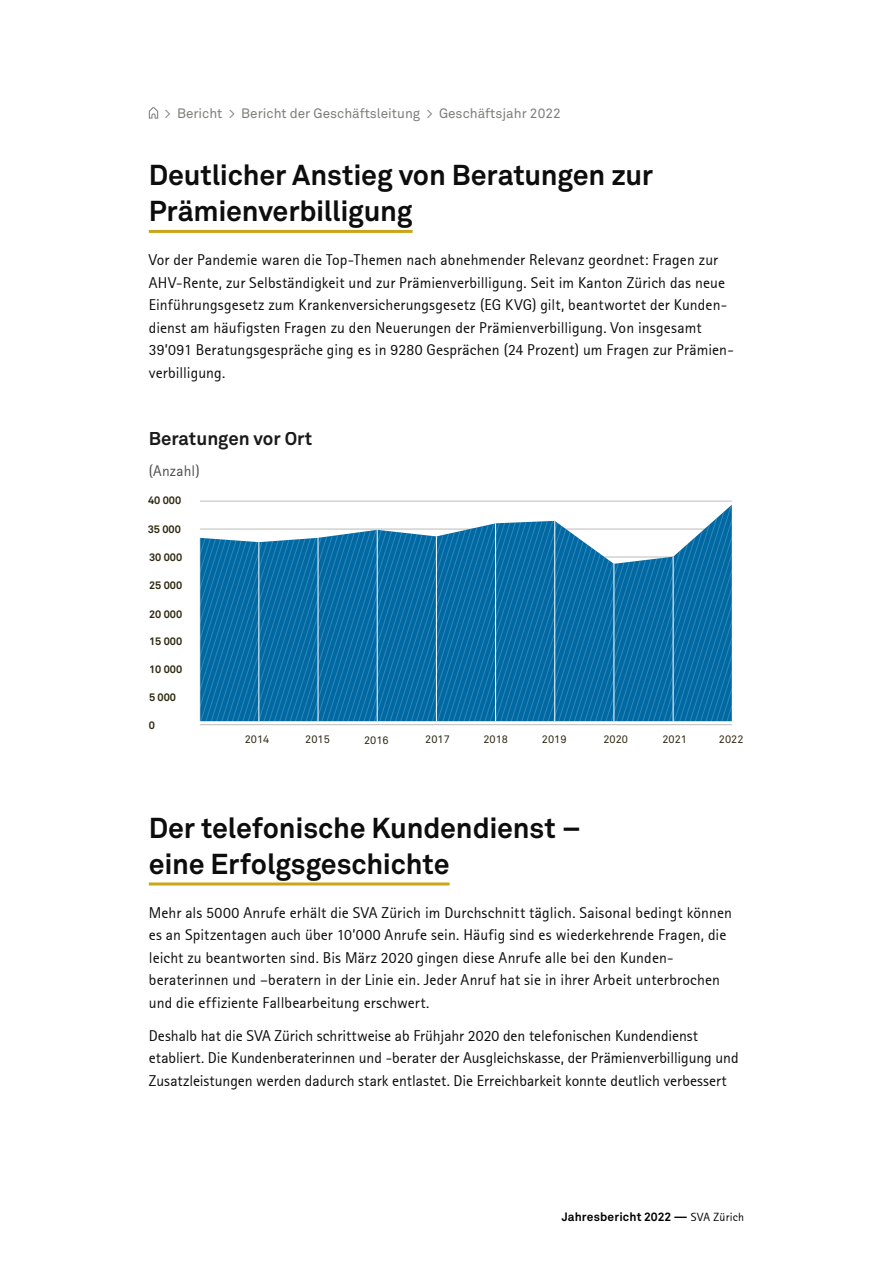
<style>
.page{position:relative;width:893px;height:1263px;background:#fff}
.page>*{position:absolute;margin:0;border:0;box-sizing:border-box;transform-origin:0 0}
.t1{font:700 28.5px/36px "Akkurat Pro";letter-spacing:-.005em;color:#0d0d0d}
.t2{font:700 18.6px "Akkurat Pro";color:#1a1a1a}
.t3{font:15.75px/22.5px "SVA Rotis";letter-spacing:-.005em;color:#0d0d0d}
.t4{font:15.45px "SVA Rotis";color:#4d4d4d}
.t5{font:13.5px "Akkurat Pro";color:#7f7d7a}
.t6{font:700 12px "Akkurat Pro";letter-spacing:.015em;color:#000}
.t7{font:700 10.8px "Akkurat Pro";color:#2f2912}
.t8{font:10.8px "Akkurat Pro";color:#2f2912}
.s1{font-family:"SVA Rotis";font-weight:400}
</style>
<div class="page">
<hr style="left:149px;top:230px;width:264px;height:3px;background:#caa518">
<hr style="left:149px;top:882px;width:301px;height:3px;background:#caa518">
<svg style="left:149px;top:107px;width:9px;height:12px"></svg>
<hr style="left:200px;top:501px;width:532px;height:1px;background:#bcbcba">
<hr style="left:200px;top:724px;width:532px;height:1px;background:#bcbcba">
<svg style="left:201px;top:505px;width:531px;height:216px;background:#2e84b3"></svg>
<hr style="left:259px;top:505px;width:1px;height:216px;background:#fff">
<hr style="left:318px;top:505px;width:1px;height:216px;background:#fff">
<hr style="left:377px;top:505px;width:1px;height:216px;background:#fff">
<hr style="left:436px;top:505px;width:1px;height:216px;background:#fff">
<hr style="left:495px;top:505px;width:1px;height:216px;background:#fff">
<hr style="left:554px;top:505px;width:1px;height:216px;background:#fff">
<hr style="left:614px;top:505px;width:1px;height:216px;background:#fff">
<hr style="left:673px;top:505px;width:1px;height:216px;background:#fff">
<p class="t5" style="left:164px;top:105px;width:398px">&gt; Bericht &gt; Bericht der Geschäftsleitung &gt; Geschäftsjahr 2022</p>
<h1 class="t1" style="left:149px;top:157px;width:506px">Deutlicher Anstieg von Beratungen zur<br>Prämienverbilligung</h1>
<p class="t3" style="left:149px;top:248px;width:587px">Vor der Pandemie waren die Top-Themen nach abnehmender Relevanz geordnet: Fragen zur AHV-Rente, zur Selbständigkeit und zur Prämienverbilligung. Seit im Kanton Zürich das neue Einführungsgesetz zum Krankenversicherungsgesetz (EG KVG) gilt, beantwortet der Kunden&shy;dienst am häufigsten Fragen zu den Neuerungen der Prämienverbilligung. Von insgesamt 39’091 Beratungsgespräche ging es in 9280 Gesprächen (24 Prozent) um Fragen zur Prämien&shy;verbilligung.</p>
<p class="t2" style="left:149px;top:427px;width:165px">Beratungen vor Ort</p>
<p class="t4" style="left:149px;top:462px;width:53px">(Anzahl)</p>
<p class="t7" style="left:148px;top:494px;width:35px">40 000</p>
<p class="t7" style="left:148px;top:522px;width:35px">35 000</p>
<p class="t7" style="left:149px;top:550px;width:35px">30 000</p>
<p class="t7" style="left:149px;top:578px;width:35px">25 000</p>
<p class="t7" style="left:149px;top:607px;width:35px">20 000</p>
<p class="t7" style="left:149px;top:634px;width:35px">15 000</p>
<p class="t7" style="left:149px;top:662px;width:35px">10 000</p>
<p class="t7" style="left:149px;top:690px;width:28px">5 000</p>
<p class="t7" style="left:149px;top:719px;width:8px">0</p>
<p class="t8" style="left:245px;top:733px;width:26px">2014</p>
<p class="t8" style="left:305px;top:733px;width:26px">2015</p>
<p class="t8" style="left:364px;top:733px;width:26px">2016</p>
<p class="t8" style="left:425px;top:733px;width:26px">2017</p>
<p class="t8" style="left:483px;top:733px;width:26px">2018</p>
<p class="t8" style="left:542px;top:733px;width:26px">2019</p>
<p class="t8" style="left:603px;top:733px;width:26px">2020</p>
<p class="t8" style="left:662px;top:733px;width:26px">2021</p>
<p class="t8" style="left:719px;top:733px;width:26px">2022</p>
<h1 class="t1" style="left:149px;top:810px;width:433px">Der telefonische Kundendienst – eine Erfolgsgeschichte</h1>
<p class="t3" style="left:149px;top:901px;width:585px">Mehr als 5000 Anrufe erhält die SVA Zürich im Durchschnitt täglich. Saisonal bedingt können es an Spitzentagen auch über 10’000 Anrufe sein. Häufig sind es wiederkehrende Fragen, die leicht zu beantworten sind. Bis März 2020 gingen diese Anrufe alle bei den Kunden&shy;beraterinnen und –beratern in der Linie ein. Jeder Anruf hat sie in ihrer Arbeit unterbrochen und die effiziente Fallbearbeitung erschwert.</p>
<p class="t3" style="left:149px;top:1024px;width:591px">Deshalb hat die SVA Zürich schrittweise ab Frühjahr 2020 den telefonischen Kundendienst etabliert. Die Kundenberaterinnen und -berater der Ausgleichskasse, der Prämienverbilligung und<br>Zusatzleistungen werden dadurch stark entlastet. Die Erreichbarkeit konnte deutlich verbessert</p>
<p class="t6" style="left:562px;top:1209px;width:184px">Jahresbericht 2022 — <span class="s1">SVA Zürich</span></p>
</div>
